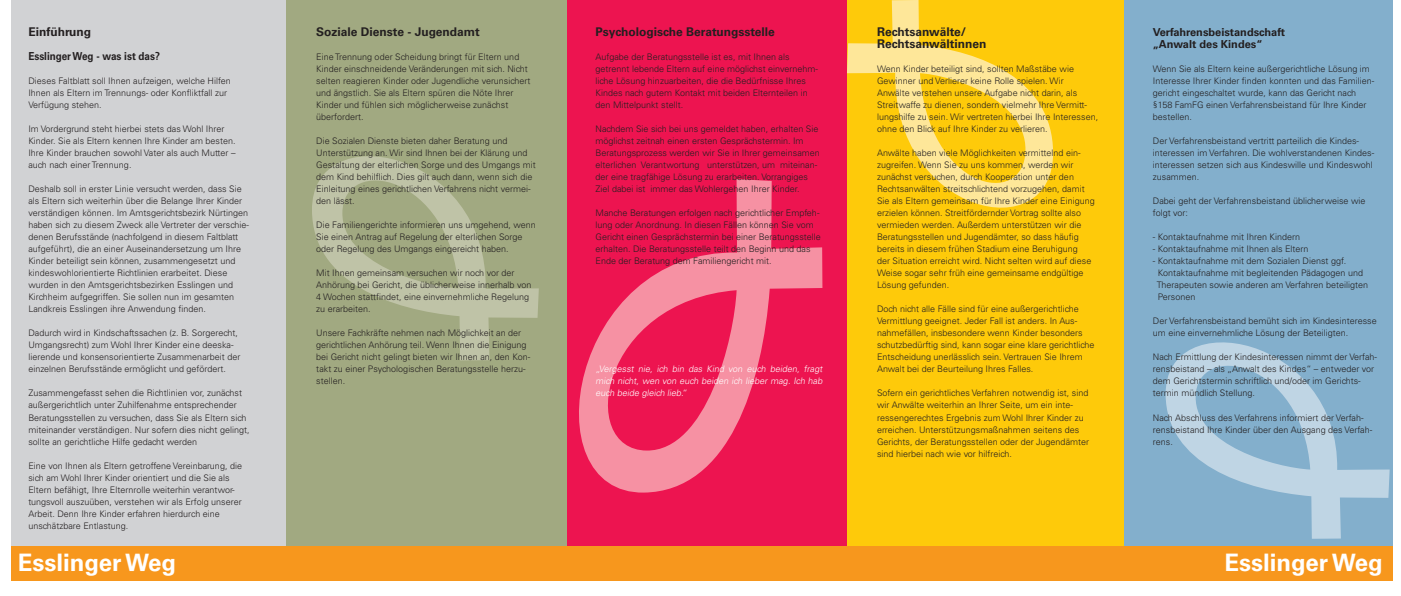
<style>
.page{position:relative;width:1401px;height:596px;background:#fff}
.page>*{position:absolute;margin:0;border:0;box-sizing:border-box;transform-origin:0 0}
.t1{font:700 24px "Univers LT Std";color:#fff}
.t2{font:700 12px "Univers LT Std";color:#231f20}
.t3{font:700 11px "Univers LT Std";color:#231f20}
.t4{font:700 11px "Univers LT Std";color:#231f20;scale:.9 1}
.t5{font:300 9px/12px "Univers LT Std";color:#231f20}
.t6{font:italic 300 9px/12px "Univers LT Std";color:#fff;text-align:justify}
</style>
<div class="page">
<div style="left:11px;top:0;width:301px;height:546px;background:#d1d2d4"></div>
<div style="left:286px;top:0;width:312px;height:546px;background:#a1a981"></div>
<div style="left:567px;top:0;width:307px;height:546px;background:#ed1450"></div>
<div style="left:847px;top:0;width:305px;height:546px;background:#feca0a"></div>
<div style="left:1124px;top:0;width:268px;height:546px;background:#83afcc"></div>
<div style="left:11px;top:546px;width:1381px;height:34px;background:#f7971d"></div>
<svg style="left:312px;top:156px;width:227px;height:204px"></svg>
<svg style="left:579px;top:179px;width:243px;height:314px"></svg>
<svg style="left:847px;top:0;width:207px;height:208px"></svg>
<svg style="left:1165px;top:342px;width:224px;height:196px"></svg>
<p class="t2" style="left:28px;top:25px;width:64px">Einführung</p>
<p class="t4" style="left:28px;top:50px;width:148px">Esslinger Weg - was ist das?</p>
<p class="t5" style="left:28px;top:75px;width:204px">Dieses Faltblatt soll Ihnen aufzeigen, welche Hilfen<br>Ihnen als Eltern im Trennungs- oder Konfliktfall zur<br>Verfügung stehen.</p>
<p class="t5" style="left:28px;top:123px;width:197px">Im Vordergrund steht hierbei stets das Wohl Ihrer</p>
<p class="t5" style="left:28px;top:135px;width:209px;text-align:justify">Kinder. Sie als Eltern kennen Ihre Kinder am besten.<br>Ihre Kinder brauchen sowohl Vater als auch Mutter – auch nach einer Trennung.</p>
<p class="t5" style="left:28px;top:183px;width:222px">Deshalb soll in erster Linie versucht werden, dass Sie als Eltern sich weiterhin über die Belange Ihrer Kinder verständigen können. Im Amtsgerichtsbezirk Nürtingen haben sich zu diesem Zweck alle Vertreter der verschie&shy;denen Berufsstände (nachfolgend in diesem Faltblatt aufgeführt), die an einer Auseinandersetzung um Ihre Kinder beteiligt sein können, zusammengesetzt und kindeswohlorientierte Richtlinien erarbeitet. Diese wurden in den Amtsgerichtsbezirken Esslingen und Kirchheim aufgegriffen. Sie sollen nun im gesamten Landkreis Esslingen ihre Anwendung finden.</p>
<p class="t5" style="left:28px;top:327px;width:213px">Dadurch wird in Kindschaftssachen (z. B. Sorgerecht, Umgangsrecht) zum Wohl Ihrer Kinder eine deeska&shy;lierende und konsensorientierte Zusammenarbeit der einzelnen Berufsstände ermöglicht und gefördert.</p>
<p class="t5" style="left:28px;top:387px;width:223px">Zusammengefasst sehen die Richtlinien vor, zunächst außergerichtlich unter Zuhilfenahme entsprechender Beratungsstellen zu versuchen, dass Sie als Eltern sich miteinander verständigen. Nur sofern dies nicht gelingt, sollte an gerichtliche Hilfe gedacht werden</p>
<p class="t5" style="left:28px;top:459px;width:215px">Eine von Ihnen als Eltern getroffene Vereinbarung, die sich am Wohl Ihrer Kinder orientiert und die Sie als Eltern befähigt, Ihre Elternrolle weiterhin verantwor&shy;tungsvoll auszuüben, verstehen wir als Erfolg unserer Arbeit. Denn Ihre Kinder erfahren hierdurch eine unschätzbare Entlastung.</p>
<p class="t1" style="left:18px;top:548px;width:160px">Esslinger Weg</p>
<p class="t1" style="left:1224px;top:548px;width:160px">Esslinger Weg</p>
<p class="t2" style="left:316px;top:25px;width:165px">Soziale Dienste - Jugendamt</p>
<p class="t5" style="left:316px;top:51px;width:216px">Eine Trennung oder Scheidung bringt für Eltern und Kinder einschneidende Veränderungen mit sich. Nicht selten reagieren Kinder oder Jugendliche verunsichert und ängstlich. Sie als Eltern spüren die Nöte Ihrer</p>
<p class="t5" style="left:316px;top:99px;width:194px">Kinder und fühlen sich möglicherweise zunächst</p>
<p class="t5" style="left:316px;top:111px;width:49px">überfordert.</p>
<p class="t5" style="left:316px;top:135px;width:221px">Die Sozialen Dienste bieten daher Beratung und Unterstützung an. Wir sind Ihnen bei der Klärung und Gestaltung der elterlichen Sorge und des Umgangs mit dem Kind behilflich. Dies gilt auch dann, wenn sich die Einleitung eines gerichtlichen Verfahrens nicht vermei&shy;den lässt.</p>
<p class="t5" style="left:316px;top:219px;width:221px">Die Familiengerichte informieren uns umgehend, wenn<br>Sie einen Antrag auf Regelung der elterlichen Sorge oder Regelung des Umgangs eingereicht haben.</p>
<p class="t5" style="left:316px;top:267px;width:217px">Mit Ihnen gemeinsam versuchen wir noch vor der Anhörung bei Gericht, die üblicherweise innerhalb von 4 Wochen stattfindet, eine einvernehmliche Regelung zu erarbeiten.</p>
<p class="t5" style="left:316px;top:327px;width:216px">Unsere Fachkräfte nehmen nach Möglichkeit an der gerichtlichen Anhörung teil. Wenn Ihnen die Einigung bei Gericht nicht gelingt bieten wir Ihnen an, den Kon&shy;takt zu einer Psychologischen Beratungsstelle herzu&shy;stellen.</p>
<p class="t2" style="left:877px;top:25px;width:91px">Rechtsanwälte/</p>
<p class="t2" style="left:877px;top:37px;width:111px">Rechtsanwältinnen</p>
<p class="t5" style="left:877px;top:63px;width:223px">Wenn Kinder beteiligt sind, sollten Maßstäbe wie Gewinner und Verlierer keine Rolle spielen. Wir Anwälte verstehen unsere Aufgabe nicht darin, als Streitwaffe zu dienen, sondern vielmehr Ihre Vermitt&shy;lungshilfe zu sein. Wir vertreten hierbei Ihre Interessen, ohne den Blick auf Ihre Kinder zu verlieren.</p>
<p class="t5" style="left:877px;top:147px;width:219px">Anwälte haben viele Möglichkeiten vermittelnd ein&shy;zugreifen. Wenn Sie zu uns kommen, werden wir zunächst versuchen, durch Kooperation unter den Rechtsanwälten streitschlichtend vorzugehen, damit Sie als Eltern gemeinsam für Ihre Kinder eine Einigung erzielen können. Streitfördernder Vortrag sollte also vermieden werden. Außerdem unterstützen wir die Beratungsstellen und Jugendämter, so dass häufig bereits in diesem frühen Stadium eine Beruhigung<br>der Situation erreicht wird. Nicht selten wird auf diese Weise sogar sehr früh eine gemeinsame endgültige Lösung gefunden.</p>
<p class="t5" style="left:877px;top:303px;width:219px">Doch nicht alle Fälle sind für eine außergerichtliche Vermittlung geeignet. Jeder Fall ist anders. In Aus&shy;nahmefällen, insbesondere wenn Kinder besonders schutzbedürftig sind, kann sogar eine klare gerichtliche Entscheidung unerlässlich sein. Vertrauen Sie Ihrem Anwalt bei der Beurteilung Ihres Falles.</p>
<p class="t5" style="left:877px;top:387px;width:214px">Sofern ein gerichtliches Verfahren notwendig ist, sind wir Anwälte weiterhin an Ihrer Seite, um ein inte&shy;ressengerechtes Ergebnis zum Wohl Ihrer Kinder zu erreichen. Unterstützungsmaßnahmen seitens des Gerichts, der Beratungsstellen oder der Jugendämter sind hierbei nach wie vor hilfreich.</p>
<p class="t2" style="left:595px;top:25px;width:181px">Psychologische Beratungsstelle</p>
<p class="t5" style="left:595px;top:51px;width:224px">Aufgabe der Beratungsstelle ist es, mit Ihnen als getrennt lebende Eltern auf eine möglichst einvernehm&shy;liche Lösung hinzuarbeiten, die die Bedürfnisse Ihres Kindes nach gutem Kontakt mit beiden Elternteilen in den Mittelpunkt stellt.</p>
<p class="t5" style="left:595px;top:123px;width:226px">Nachdem Sie sich bei uns gemeldet haben, erhalten Sie möglichst zeitnah einen ersten Gesprächstermin. Im Beratungsprozess werden wir Sie in Ihrer gemeinsamen elterlichen Verantwortung unterstützen, um miteinan&shy;der eine tragfähige Lösung zu erarbeiten. Vorrangiges Ziel dabei ist immer das Wohlergehen Ihrer Kinder.</p>
<p class="t5" style="left:595px;top:207px;width:227px">Manche Beratungen erfolgen nach gerichtlicher Empfeh&shy;lung oder Anordnung. In diesen Fällen können Sie vom Gericht einen Gesprächstermin bei einer Beratungsstelle erhalten. Die Beratungsstelle teilt den Beginn und das Ende der Beratung dem Familiengericht mit.</p>
<p class="t3" style="left:1152px;top:26px;width:134px">Verfahrensbeistandschaft</p>
<p class="t3" style="left:1152px;top:38px;width:111px">„Anwalt des Kindes“</p>
<p class="t5" style="left:1152px;top:63px;width:223px">Wenn Sie als Eltern keine außergerichtliche Lösung im Interesse Ihrer Kinder finden konnten und das Familien&shy;gericht eingeschaltet wurde, kann das Gericht nach §158 FamFG einen Verfahrensbeistand für Ihre Kinder bestellen.</p>
<p class="t5" style="left:1152px;top:135px;width:223px">Der Verfahrensbeistand vertritt parteilich die Kindes&shy;interessen im Verfahren. Die wohlverstandenen Kindes&shy;interessen setzen sich aus Kindeswille und Kindeswohl zusammen.</p>
<p class="t5" style="left:1152px;top:195px;width:214px">Dabei geht der Verfahrensbeistand üblicherweise wie folgt vor:</p>
<p class="t5" style="left:1152px;top:231px;width:149px">- Kontaktaufnahme mit Ihren Kindern</p>
<p class="t5" style="left:1152px;top:243px;width:157px">- Kontaktaufnahme mit Ihnen als Eltern</p>
<p class="t5" style="left:1157px;top:255px;width:207px;text-indent:-5px">- Kontaktaufnahme mit dem Sozialen Dienst ggf.<br>Kontaktaufnahme mit begleitenden Pädagogen und</p>
<p class="t5" style="left:1156px;top:279px;width:213px">Therapeuten sowie anderen am Verfahren beteiligten</p>
<p class="t5" style="left:1157px;top:291px;width:39px">Personen</p>
<p class="t5" style="left:1152px;top:315px;width:225px">Der Verfahrensbeistand bemüht sich im Kindesinteresse um eine einvernehmliche Lösung der Beteiligten.</p>
<p class="t5" style="left:1152px;top:351px;width:226px">Nach Ermittlung der Kindesinteressen nimmt der Verfah&shy;rensbeistand – als „Anwalt des Kindes“ – entweder vor dem Gerichtstermin schriftlich und/oder im Gerichts-</p>
<p class="t5" style="left:1152px;top:387px;width:104px">termin mündlich Stellung.</p>
<p class="t5" style="left:1152px;top:411px;width:221px">Nach Abschluss des Verfahrens informiert der Verfah&shy;rensbeistand Ihre Kinder über den Ausgang des Verfah&shy;rens.</p>
<p class="t6" style="left:595px;top:363px;width:230px">„Vergesst nie, ich bin das Kind von euch beiden, fragt mich nicht, wen von euch beiden ich lieber mag. Ich hab euch beide gleich lieb.“</p>
</div>
